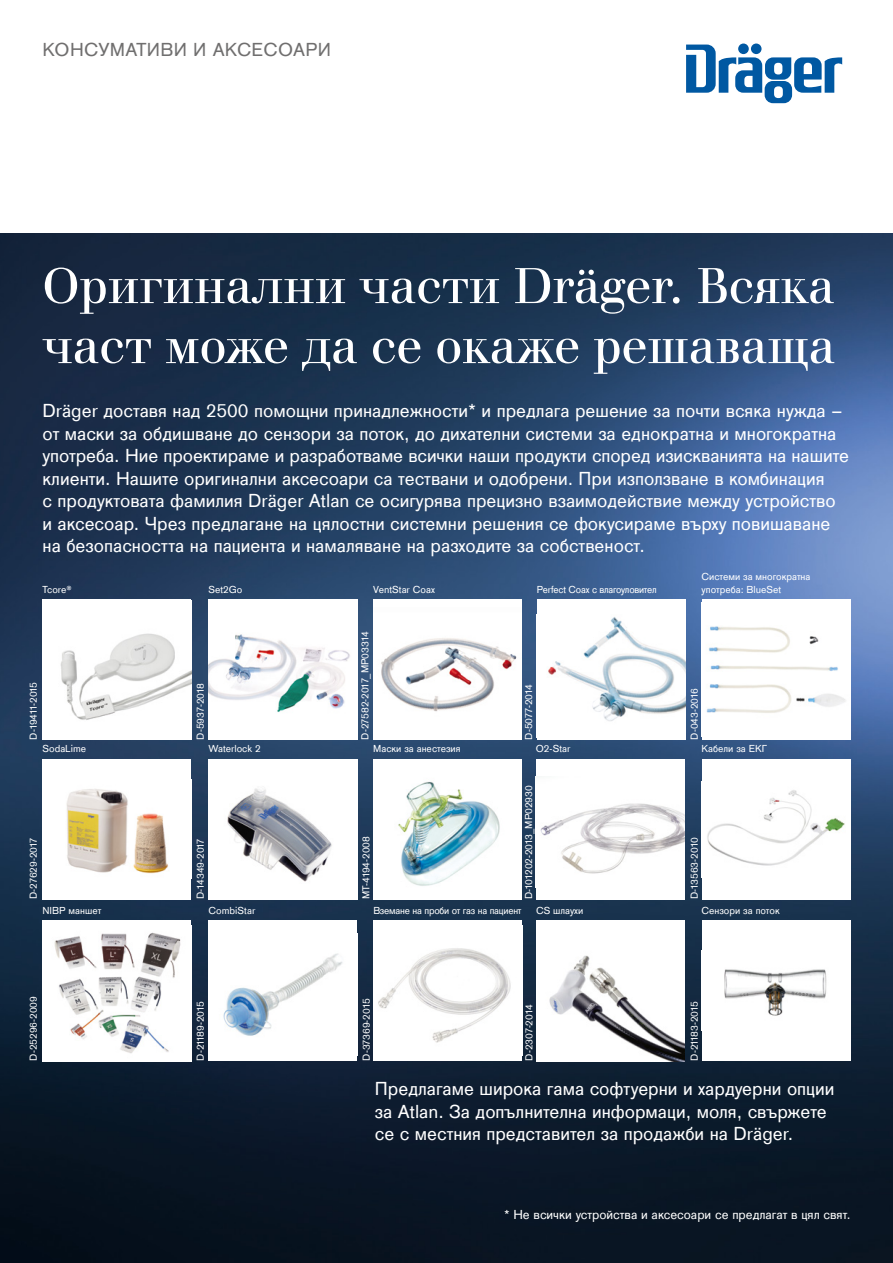
<style>
.page{position:relative;width:893px;height:1263px;background:#fff}
.page>*{position:absolute;margin:0;border:0;box-sizing:border-box;transform-origin:0 0}
.t1{font:52.5px/60px "Draeger Walbaum Global";color:#fff}
.t2{font:19.5px/22.5px "Draeger Sans Global";color:#fff}
.t3{font:19.5px "Draeger Sans Global";letter-spacing:.02em;color:#706f6f}
.t4{font:13.5px "Draeger Sans Global";color:#fff}
.t5{font:10.5px/12.6px "Draeger Sans Global";color:#fff}
.t6{font:10.5px "Draeger Sans Global";letter-spacing:-.02em;color:#fff}
</style>
<div class="page">
<img style="left:0;top:234px;width:893px;height:1029px">
<img style="left:43px;top:600px;width:148px;height:140px">
<div style="left:43px;top:759px;width:148px;height:140px;background:#fff"></div>
<img style="left:66px;top:789px;width:103px;height:85px">
<div style="left:43px;top:921px;width:148px;height:140px;background:#fff"></div>
<img style="left:54px;top:932px;width:127px;height:121px">
<img style="left:208px;top:600px;width:149px;height:140px">
<img style="left:208px;top:759px;width:149px;height:140px">
<div style="left:373px;top:600px;width:149px;height:140px;background:#fff"></div>
<img style="left:381px;top:638px;width:136px;height:74px">
<div style="left:373px;top:759px;width:149px;height:140px;background:#fff"></div>
<img style="left:398px;top:781px;width:102px;height:105px">
<div style="left:537px;top:600px;width:149px;height:140px;background:#fff"></div>
<img style="left:548px;top:617px;width:138px;height:104px">
<div style="left:536px;top:759px;width:149px;height:140px;background:#fff"></div>
<img style="left:540px;top:803px;width:145px;height:71px">
<div style="left:702px;top:600px;width:148px;height:140px;background:#fff"></div>
<img style="left:706px;top:626px;width:140px;height:87px">
<div style="left:702px;top:759px;width:148px;height:140px;background:#fff"></div>
<img style="left:707px;top:790px;width:138px;height:76px">
<div style="left:702px;top:920px;width:148px;height:141px;background:#fff"></div>
<img style="left:724px;top:969px;width:103px;height:47px">
<div style="left:209px;top:921px;width:148px;height:140px;background:#fff"></div>
<img style="left:223px;top:953px;width:120px;height:83px">
<div style="left:373px;top:921px;width:149px;height:140px;background:#fff"></div>
<img style="left:378px;top:948px;width:133px;height:95px">
<div style="left:536px;top:921px;width:149px;height:140px;background:#fff"></div>
<img style="left:549px;top:955px;width:136px;height:106px">
<div style="left:738px;top:44px;width:11px;height:10px;background:#0058a2;border-radius:50%"></div>
<div style="left:751px;top:44px;width:10px;height:10px;background:#0058a2;border-radius:50%"></div>
<svg style="left:686px;top:45px;width:156px;height:58px"></svg>
<p class="t3" style="left:43px;top:37px;width:290px">КОНСУМАТИВИ И АКСЕСОАРИ</p>
<h1 class="t1" style="left:43px;top:256px;width:794px">Оригинални части Dräger. Всяка част може да се окаже решаваща</h1>
<p class="t2" style="left:43px;top:399px;width:808px">Dräger доставя над 2500 помощни принадлежности* и предлага решение за почти всяка нужда – от маски за обдишване до сензори за поток, до дихателни системи за еднократна и многократна употреба. Ние проектираме и разработваме всички наши продукти според изискванията на нашите клиенти. Нашите оригинални аксесоари са тествани и одобрени. При използване в комбинация<br>с продуктовата фамилия Dräger Atlan се осигурява прецизно взаимодействие между устройство и аксесоар. Чрез предлагане на цялостни системни решения се фокусираме върху повишаване на безопасността на пациента и намаляване на разходите за собственост.</p>
<p class="t5" style="left:43px;top:583px;width:31px">Tcore®</p>
<p class="t5" style="left:208px;top:583px;width:36px">Set2Go</p>
<p class="t5" style="left:373px;top:583px;width:63px">VentStar Coax</p>
<p class="t6" style="left:537px;top:583px;width:121px">Perfect Coax с влагоуловител</p>
<p class="t5" style="left:702px;top:570px;width:110px">Системи за многократна употреба: BlueSet</p>
<p class="t5" style="left:27px;top:740px;width:60px;rotate:-90deg">D-19411-2015</p>
<p class="t5" style="left:194px;top:740px;width:58px;rotate:-90deg">D-5937-2018</p>
<p class="t5" style="left:359px;top:740px;width:110px;rotate:-90deg">D-27582-2017_MP03314</p>
<p class="t5" style="left:522px;top:740px;width:57px;rotate:-90deg">D-5077-2014</p>
<p class="t5" style="left:688px;top:740px;width:53px;rotate:-90deg">D-043-2016</p>
<p class="t5" style="left:43px;top:742px;width:45px">SodaLime</p>
<p class="t5" style="left:208px;top:742px;width:54px">Waterlock 2</p>
<p class="t5" style="left:373px;top:742px;width:89px">Маски за анестезия</p>
<p class="t5" style="left:536px;top:742px;width:36px">O2-Star</p>
<p class="t5" style="left:702px;top:742px;width:67px">Кабели за ЕКГ</p>
<p class="t5" style="left:27px;top:899px;width:63px;rotate:-90deg">D-27629-2017</p>
<p class="t5" style="left:194px;top:899px;width:62px;rotate:-90deg">D-14349-2017</p>
<p class="t5" style="left:360px;top:899px;width:65px;rotate:-90deg">MT-4194-2008</p>
<p class="t5" style="left:522px;top:899px;width:116px;rotate:-90deg">D-101202-2013_MP02930</p>
<p class="t5" style="left:688px;top:899px;width:63px;rotate:-90deg">D-13563-2010</p>
<p class="t5" style="left:43px;top:904px;width:60px">NIBP маншет</p>
<p class="t5" style="left:209px;top:904px;width:48px">CombiStar</p>
<p class="t6" style="left:373px;top:904px;width:150px">Вземане на проби от газ на пациент</p>
<p class="t5" style="left:536px;top:904px;width:49px">CS шлаухи</p>
<p class="t5" style="left:702px;top:904px;width:80px">Сензори за поток</p>
<p class="t5" style="left:27px;top:1061px;width:66px;rotate:-90deg">D-25296-2009</p>
<p class="t5" style="left:194px;top:1061px;width:61px;rotate:-90deg">D-21189-2015</p>
<p class="t5" style="left:360px;top:1061px;width:64px;rotate:-90deg">D-37369-2015</p>
<p class="t5" style="left:522px;top:1061px;width:58px;rotate:-90deg">D-2307-2014</p>
<p class="t5" style="left:688px;top:1061px;width:61px;rotate:-90deg">D-21183-2015</p>
<p class="t2" style="left:375px;top:1077px;width:461px">Предлагаме широка гама софтуерни и хардуерни опции за Atlan. За допълнителна информаци, моля, свържете се с местния представител за продажби на Dräger.</p>
<p class="t4" style="left:504px;top:1206px;width:348px">* Не всички устройства и аксесоари се предлагат в цял свят.</p>
</div>
